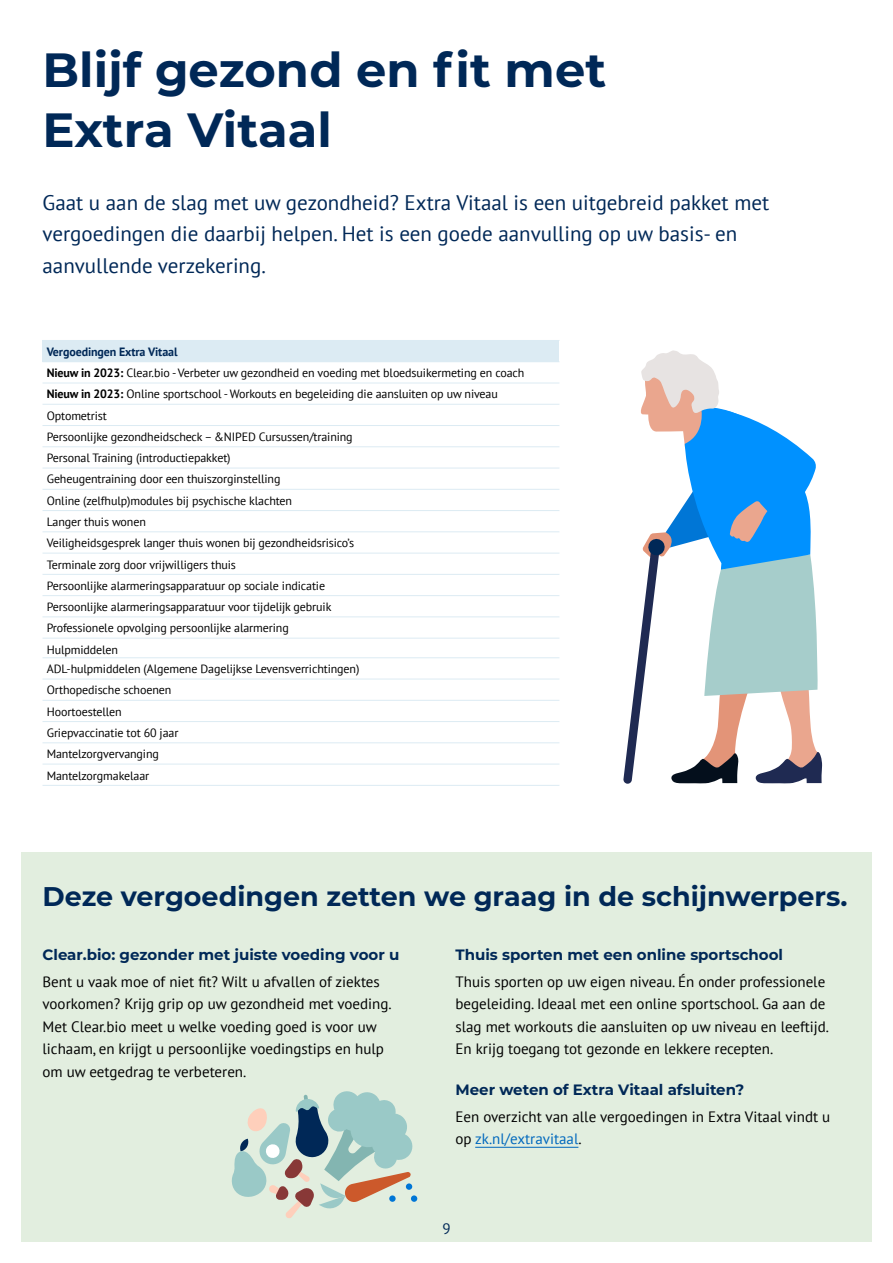
<style>
.page{position:relative;width:893px;height:1263px;background:#fff}
.page>*{position:absolute;margin:0;border:0;box-sizing:border-box;transform-origin:0 0}
.Kop_titel{font:700 48px/60px "Montserrat";color:#002857}
.Tussen_titel_18{font:700 27px "Montserrat";color:#002857}
.Intro{font:21px/31.5px "PT Sans";color:#002857}
.Brood{font:15px/22.5px "PT Sans";color:#000}
.Alinea_kop{font:700 15px "Montserrat";color:#002857}
.Paginanummer{font:15px "PT Sans";color:#002857}
.Tabel_plat{font:12px "PT Sans";letter-spacing:-.01em;color:#000}
.Tabel_kop{font:700 12px "PT Sans";letter-spacing:-.01em;color:#002857}
.s1{font-weight:700}
.s2{color:#0068bd}
</style>
<div class="page">
<div style="left:21px;top:852px;width:851px;height:390px;background:#e2eedf"></div>
<div style="left:43px;top:340px;width:516px;height:22px;background:#dcebf3"></div>
<hr style="left:43px;top:383px;width:516px;height:1px;background:#dcebf3">
<hr style="left:43px;top:404px;width:516px;height:1px;background:#dcebf3">
<hr style="left:43px;top:425px;width:516px;height:1px;background:#dcebf3">
<hr style="left:43px;top:446px;width:516px;height:1px;background:#dcebf3">
<hr style="left:43px;top:468px;width:516px;height:1px;background:#dcebf3">
<hr style="left:43px;top:489px;width:516px;height:1px;background:#dcebf3">
<hr style="left:43px;top:510px;width:516px;height:1px;background:#dcebf3">
<hr style="left:43px;top:531px;width:516px;height:1px;background:#dcebf3">
<hr style="left:43px;top:553px;width:516px;height:1px;background:#dcebf3">
<hr style="left:43px;top:574px;width:516px;height:1px;background:#dcebf3">
<hr style="left:43px;top:595px;width:516px;height:1px;background:#dcebf3">
<hr style="left:43px;top:617px;width:516px;height:1px;background:#dcebf3">
<hr style="left:43px;top:638px;width:516px;height:1px;background:#dcebf3">
<hr style="left:43px;top:657px;width:516px;height:1px;background:#dcebf3">
<hr style="left:43px;top:679px;width:516px;height:1px;background:#dcebf3">
<hr style="left:43px;top:700px;width:516px;height:1px;background:#dcebf3">
<hr style="left:43px;top:721px;width:516px;height:1px;background:#dcebf3">
<hr style="left:43px;top:742px;width:516px;height:1px;background:#dcebf3">
<hr style="left:43px;top:764px;width:516px;height:1px;background:#dcebf3">
<hr style="left:43px;top:785px;width:516px;height:1px;background:#dcebf3">
<hr style="left:475px;top:1147px;width:103px;height:1px;background:#0068bd">
<svg style="left:623px;top:350px;width:199px;height:434px"></svg>
<div style="left:411px;top:1195px;width:6px;height:7px;background:#0076d6;border-radius:50%"></div>
<svg style="left:231px;top:1091px;width:183px;height:127px"></svg>
<h2 class="Kop_titel" style="left:43px;top:37px;width:565px">Blijf gezond en fit met<br>Extra Vitaal</h2>
<p class="Intro" style="left:43px;top:186px;width:728px">Gaat u aan de slag met uw gezondheid? Extra Vitaal is een uitgebreid pakket met vergoedingen die daarbij helpen. Het is een goede aanvulling op uw basis- en aanvullende verzekering.</p>
<p class="Tabel_kop" style="left:47px;top:344px;width:132px">Vergoedingen Extra Vitaal</p>
<p class="Tabel_plat" style="left:47px;top:365px;width:479px"><span class="s1">Nieuw in 2023:</span> Clear.bio - Verbeter uw gezondheid en voeding met bloedsuikermeting en coach</p>
<p class="Tabel_plat" style="left:47px;top:386px;width:453px"><span class="s1">Nieuw in 2023:</span> Online sportschool - Workouts en begeleiding die aansluiten op uw niveau</p>
<p class="Tabel_plat" style="left:47px;top:408px;width:62px">Optometrist</p>
<p class="Tabel_plat" style="left:47px;top:429px;width:307px">Persoonlijke gezondheidscheck – &amp;NIPED Cursussen/training</p>
<p class="Tabel_plat" style="left:47px;top:450px;width:185px">Personal Training (introductiepakket)</p>
<p class="Tabel_plat" style="left:47px;top:471px;width:235px">Geheugentraining door een thuiszorginstelling</p>
<p class="Tabel_plat" style="left:47px;top:493px;width:247px">Online (zelfhulp)modules bij psychische klachten</p>
<p class="Tabel_plat" style="left:47px;top:514px;width:101px">Langer thuis wonen</p>
<p class="Tabel_plat" style="left:47px;top:535px;width:309px">Veiligheidsgesprek langer thuis wonen bij gezondheidsrisico’s</p>
<p class="Tabel_plat" style="left:47px;top:557px;width:191px">Terminale zorg door vrijwilligers thuis</p>
<p class="Tabel_plat" style="left:47px;top:578px;width:280px">Persoonlijke alarmeringsapparatuur op sociale indicatie</p>
<p class="Tabel_plat" style="left:47px;top:599px;width:286px">Persoonlijke alarmeringsapparatuur voor tijdelijk gebruik</p>
<p class="Tabel_plat" style="left:47px;top:620px;width:243px">Professionele opvolging persoonlijke alarmering</p>
<p class="Tabel_plat" style="left:47px;top:642px;width:73px">Hulpmiddelen</p>
<p class="Tabel_plat" style="left:47px;top:661px;width:314px">ADL-hulpmiddelen (Algemene Dagelijkse Levensverrichtingen)</p>
<p class="Tabel_plat" style="left:47px;top:682px;width:126px">Orthopedische schoenen</p>
<p class="Tabel_plat" style="left:47px;top:704px;width:77px">Hoortoestellen</p>
<p class="Tabel_plat" style="left:47px;top:725px;width:133px">Griepvaccinatie tot 60 jaar</p>
<p class="Tabel_plat" style="left:47px;top:746px;width:114px">Mantelzorgvervanging</p>
<p class="Tabel_plat" style="left:47px;top:768px;width:104px">Mantelzorgmakelaar</p>
<h2 class="Tussen_titel_18" style="left:43px;top:877px;width:807px">Deze vergoedingen zetten we graag in de schijnwerpers.</h2>
<h3 class="Alinea_kop" style="left:43px;top:943px;width:358px">Clear.bio: gezonder met juiste voeding voor u</h3>
<p class="Brood" style="left:43px;top:970px;width:351px">Bent u vaak moe of niet fit? Wilt u afvallen of ziektes voorkomen? Krijg grip op uw gezondheid met voeding.<br>Met Clear.bio meet u welke voeding goed is voor uw lichaam, en krijgt u persoonlijke voedingstips en hulp om uw eetgedrag te verbeteren.</p>
<h3 class="Alinea_kop" style="left:455px;top:943px;width:329px">Thuis sporten met een online sportschool</h3>
<p class="Brood" style="left:455px;top:970px;width:375px">Thuis sporten op uw eigen niveau. Én onder professionele begeleiding. Ideaal met een online sportschool. Ga aan de slag met workouts die aansluiten op uw niveau en leeftijd.<br>En krijg toegang tot gezonde en lekkere recepten.</p>
<h3 class="Alinea_kop" style="left:455px;top:1078px;width:290px">Meer weten of Extra Vitaal afsluiten?</h3>
<p class="Brood" style="left:455px;top:1105px;width:376px">Een overzicht van alle vergoedingen in Extra Vitaal vindt u op <span class="s2">zk.nl/extravitaal</span>.</p>
<p class="Paginanummer" style="left:442px;top:1219px;width:10px">9</p>
</div>
